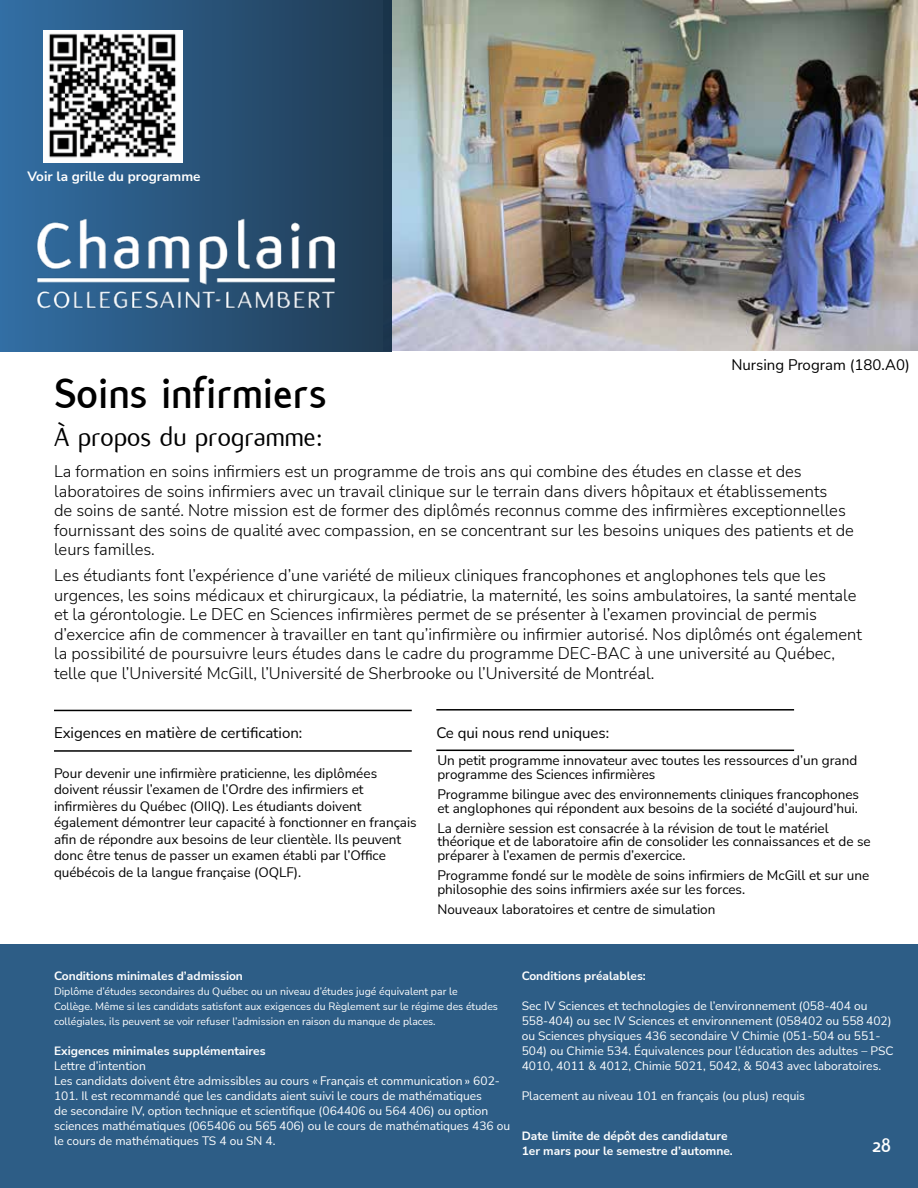
<style>
.page{position:relative;width:918px;height:1188px;background:#fff}
.page>*{position:absolute;margin:0;border:0;box-sizing:border-box;transform-origin:0 0}
.t1{font:700 45px "Flux";color:#000}
.t2{font:28.5px "Flux";color:#000}
.t3{font:700 21px "Flux";color:#fff}
.t4{font:300 16.5px/19.5px "Nunito Sans";color:#000}
.t5{font:15px "Nunito Sans";color:#000}
.t6{font:13.5px/16.5px "Nunito Sans";color:#000}
.t7{font:700 13.5px "Nunito Sans";color:#fff}
.t8{font:12px/15px "Nunito Sans";color:#fff}
.t9{font:700 12px/15px "Nunito Sans";color:#fff}
.t10{font:10.5px/15px "Nunito Sans";color:#fff}
</style>
<div class="page">
<div style="left:0;top:944px;width:918px;height:244px;background:#2d5d86"></div>
<hr style="left:436px;top:750px;width:358px;height:1px;background:#000">
<hr style="left:436px;top:709px;width:358px;height:2px;background:#000">
<hr style="left:54px;top:750px;width:358px;height:2px;background:#000">
<hr style="left:54px;top:710px;width:358px;height:1px;background:#000">
<img style="left:392px;top:0;width:526px;height:350px">
<img style="left:0;top:0;width:392px;height:351px">
<img style="left:29px;top:200px;width:331px;height:133px">
<img style="left:44px;top:30px;width:139px;height:133px">
<p class="t7" style="left:28px;top:166px;width:175px">Voir la grille du programme</p>
<h1 class="t1" style="left:54px;top:368px;width:274px">Soins infirmiers</h1>
<h2 class="t2" style="left:54px;top:422px;width:270px">À propos du programme:</h2>
<p class="t5" style="left:731px;top:355px;width:180px">Nursing Program (180.A0)</p>
<p class="t4" style="left:54px;top:461px;width:801px">La formation en soins infirmiers est un programme de trois ans qui combine des études en classe et des laboratoires de soins infirmiers avec un travail clinique sur le terrain dans divers hôpitaux et établissements<br>de soins de santé. Notre mission est de former des diplômés reconnus comme des infirmières exceptionnelles fournissant des soins de qualité avec compassion, en se concentrant sur les besoins uniques des patients et de leurs familles.</p>
<p class="t4" style="left:54px;top:565px;width:809px">Les étudiants font l’expérience d’une variété de milieux cliniques francophones et anglophones tels que les urgences, les soins médicaux et chirurgicaux, la pédiatrie, la maternité, les soins ambulatoires, la santé mentale et la gérontologie. Le DEC en Sciences infirmières permet de se présenter à l’examen provincial de permis d’exercice afin de commencer à travailler en tant qu’infirmière ou infirmier autorisé. Nos diplômés ont également la possibilité de poursuivre leurs études dans le cadre du programme DEC-BAC à une université au Québec, telle que l’Université McGill, l’Université de Sherbrooke ou l’Université de Montréal.</p>
<p class="t5" style="left:54px;top:723px;width:250px">Exigences en matière de certification:</p>
<p class="t5" style="left:436px;top:722px;width:174px">Ce qui nous rend uniques:</p>
<p class="t6" style="left:54px;top:764px;width:364px">Pour devenir une infirmière praticienne, les diplômées doivent réussir l’examen de l’Ordre des infirmiers et infirmières du Québec (OIIQ). Les étudiants doivent également démontrer leur capacité à fonctionner en français afin de répondre aux besoins de leur clientèle. Ils peuvent donc être tenus de passer un examen établi par l’Office québécois de la langue française (OQLF).</p>
<p class="t6" style="left:437px;top:754px;width:421px;line-height:13.5px">Un petit programme innovateur avec toutes les ressources d’un grand programme des Sciences infirmières</p>
<p class="t6" style="left:437px;top:787px;width:423px;line-height:13.5px">Programme bilingue avec des environnements cliniques francophones et anglophones qui répondent aux besoins de la société d’aujourd’hui.</p>
<p class="t6" style="left:437px;top:821px;width:435px;line-height:13.5px">La dernière session est consacrée à la révision de tout le matériel théorique et de laboratoire afin de consolider les connaissances et de se préparer à l’examen de permis d’exercice.</p>
<p class="t6" style="left:437px;top:868px;width:433px;line-height:13.5px">Programme fondé sur le modèle de soins infirmiers de McGill et sur une philosophie des soins infirmiers axée sur les forces.</p>
<p class="t6" style="left:437px;top:901px;width:279px">Nouveaux laboratoires et centre de simulation</p>
<p class="t9" style="left:54px;top:968px;width:190px">Conditions minimales d’admission</p>
<p class="t10" style="left:54px;top:984px;width:445px">Diplôme d’études secondaires du Québec ou un niveau d’études jugé équivalent par le<br>Collège. Même si les candidats satisfont aux exigences du Règlement sur le régime des études collégiales, ils peuvent se voir refuser l’admission en raison du manque de places.</p>
<p class="t9" style="left:54px;top:1043px;width:213px">Exigences minimales supplémentaires</p>
<p class="t8" style="left:54px;top:1058px;width:458px">Lettre d’intention<br>Les candidats doivent être admissibles au cours « Français et communication » 602- 101. Il est recommandé que les candidats aient suivi le cours de mathématiques<br>de secondaire IV, option technique et scientifique (064406 ou 564 406) ou option sciences mathématiques (065406 ou 565 406) ou le cours de mathématiques 436 ou le cours de mathématiques TS 4 ou SN 4.</p>
<p class="t9" style="left:522px;top:968px;width:126px">Conditions préalables:</p>
<p class="t8" style="left:522px;top:998px;width:373px">Sec IV Sciences et technologies de l’environnement (058-404 ou 558-404) ou sec IV Sciences et environnement (058402 ou 558 402) ou Sciences physiques 436 secondaire V Chimie (051-504 ou 551- 504) ou Chimie 534. Équivalences pour l’éducation des adultes – PSC 4010, 4011 &amp; 4012, Chimie 5021, 5042, &amp; 5043 avec laboratoires.</p>
<p class="t8" style="left:522px;top:1088px;width:285px">Placement au niveau 101 en français (ou plus) requis</p>
<p class="t9" style="left:522px;top:1127px;width:213px">Date limite de dépôt des candidature<br>1er mars pour le semestre d’automne.</p>
<p class="t3" style="left:872px;top:1134px;width:21px">28</p>
</div>
